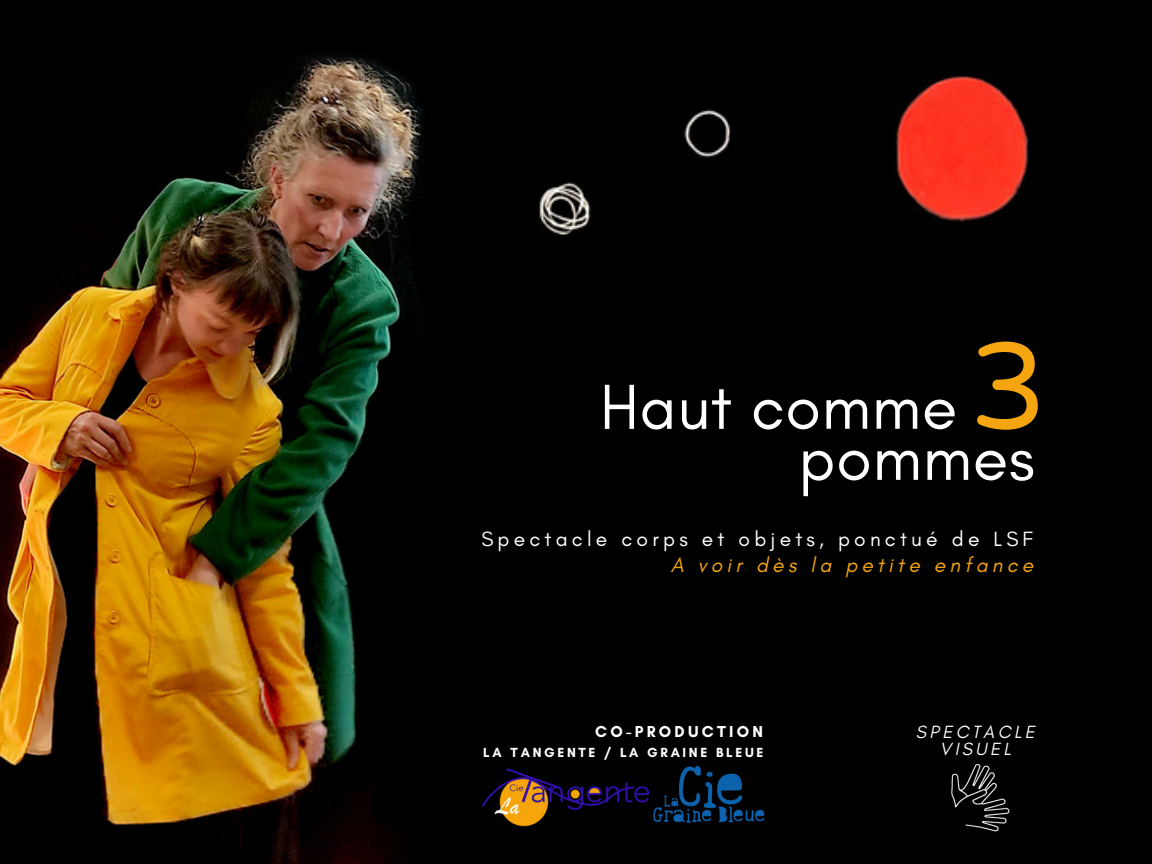
<style>
.page{position:relative;width:1152px;height:864px;background:#000}
.page>*{position:absolute;margin:0;border:0;box-sizing:border-box;transform-origin:0 0}
.t1{font:122.7px "Varela Round";color:#f4a50f}
.t2{font:64.8px "Glacial Indifference";letter-spacing:.01em;color:#fff}
.t3{font:21px "Glacial Indifference";letter-spacing:.2em;color:#fff}
.t4{font:italic 21px "Glacial Indifference";letter-spacing:.2em;color:#f4a50f}
.t5{font:italic 18px/16.8px "Glacial Indifference";letter-spacing:.185em;color:#fff;text-align:center}
.t6{font:700 16.2px "Glacial Indifference";letter-spacing:.2em;color:#fff}
.t7{font:700 13.5px "Glacial Indifference";letter-spacing:.2em;color:#fff}
</style>
<div class="page">
<img style="left:684px;top:109px;width:47px;height:49px">
<img style="left:0;top:56px;width:424px;height:808px">
<img style="left:894px;top:75px;width:134px;height:147px">
<img style="left:539px;top:182px;width:52px;height:54px">
<img style="left:481px;top:768px;width:168px;height:59px">
<img style="left:653px;top:765px;width:112px;height:58px">
<img style="left:951px;top:764px;width:59px;height:68px">
<p class="t1" style="left:970px;top:316px;width:79px">3</p>
<p class="t2" style="left:799px;top:418px;width:238px">pommes</p>
<p class="t2" style="left:600px;top:367px;width:359px">Haut comme</p>
<p class="t3" style="left:481px;top:526px;width:553px">Spectacle corps et objets, ponctué de LSF</p>
<p class="t4" style="left:671px;top:552px;width:364px">A voir dès la petite enfance</p>
<p class="t6" style="left:595px;top:722px;width:169px">CO-PRODUCTION</p>
<p class="t7" style="left:483px;top:744px;width:282px">LA TANGENTE / LA GRAINE BLEUE</p>
<p class="t5" style="left:916px;top:723px;width:120px">SPECTACLE<br>VISUEL</p>
</div>
